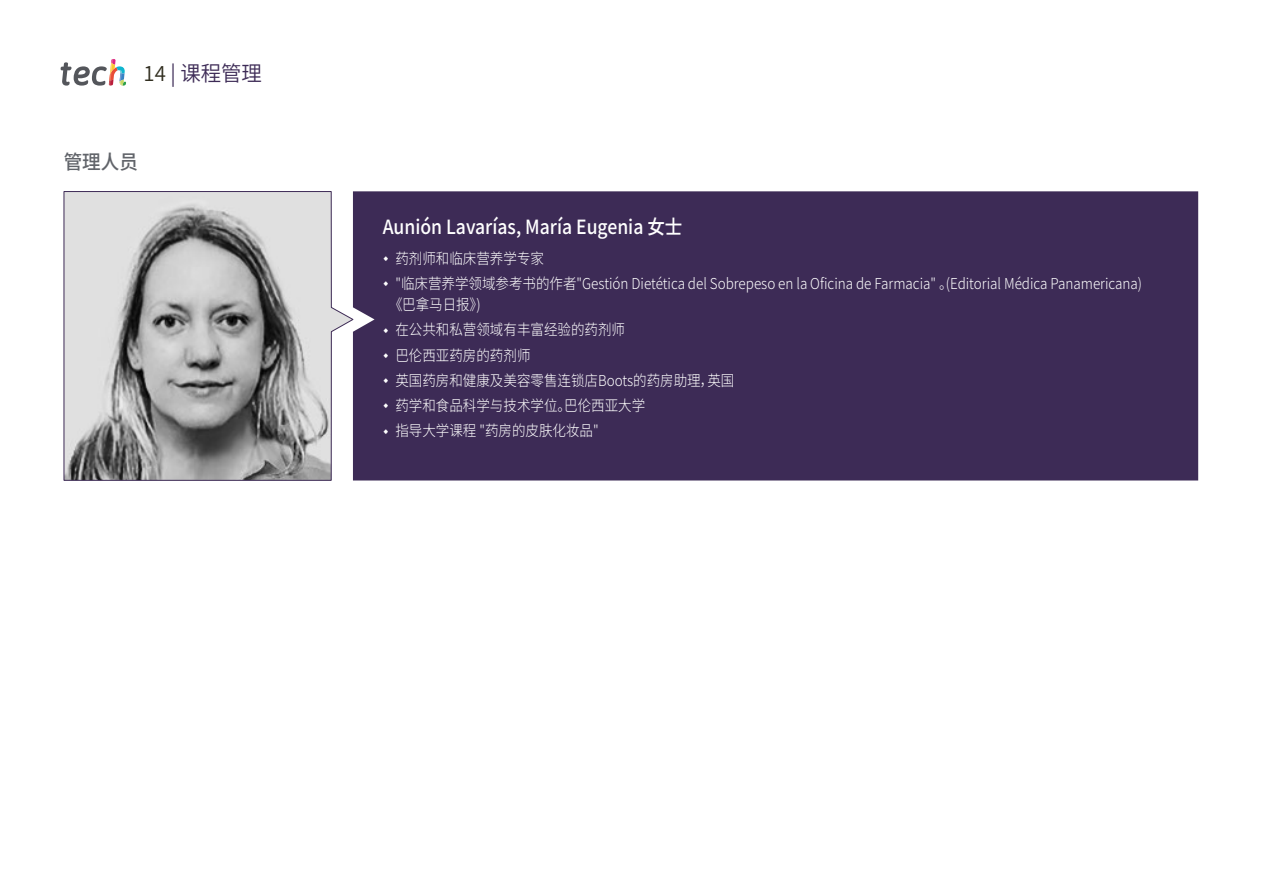
<style>
.page{position:relative;width:1263px;height:893px;background:#fff}
.page>*{position:absolute;margin:0;border:0;box-sizing:border-box;transform-origin:0 0}
.t1{font:21px "Source Han Sans CN";color:#3d2b56}
.t2{font:500 19.5px "Source Han Sans CN";color:#fff;scale:.9 1}
.t3{font:500 19.5px "Source Han Sans CN";color:#61646a;scale:.95 1}
.t4{font:300 15px/25.2px "Source Han Sans CN";color:#fff;scale:.9 1}
.s1{color:#312e20}
</style>
<div class="page">
<svg style="left:61px;top:59px;width:65px;height:27px"></svg>
<div style="left:354px;top:191px;width:844px;height:289px;background:#3d2b56"></div>
<svg style="left:64px;top:191px;width:290px;height:290px;background:#b1b0b1"></svg>
<svg style="left:384px;top:256px;width:4px;height:5px"></svg>
<svg style="left:384px;top:282px;width:4px;height:5px"></svg>
<svg style="left:384px;top:328px;width:4px;height:5px"></svg>
<svg style="left:384px;top:353px;width:4px;height:5px"></svg>
<svg style="left:384px;top:378px;width:4px;height:5px"></svg>
<svg style="left:384px;top:404px;width:4px;height:5px"></svg>
<svg style="left:384px;top:429px;width:4px;height:5px"></svg>
<h1 class="t1" style="left:144px;top:61px;width:120px"><span class="s1">14</span> | 课程管理</h1>
<h2 class="t3" style="left:64px;top:150px;width:80px">管理人员</h2>
<h2 class="t2" style="left:383px;top:216px;width:335px">Aunión Lavarías, María Eugenia 女士</h2>
<p class="t4" style="left:395px;top:246px;width:831px">药剂师和临床营养学专家<br>"临床营养学领域参考书的作者"Gestión Dietética del Sobrepeso en la Oficina de Farmacia" 。(Editorial Médica Panamericana)</p>
<p class="t4" style="left:395px;top:292px;width:378px;text-indent:-6px">《巴拿马日报》)<br>在公共和私营领域有丰富经验的药剂师<br>巴伦西亚药房的药剂师<br>英国药房和健康及美容零售连锁店Boots的药房助理，英国药学和食品科学与技术学位。巴伦西亚大学<br>指导大学课程 "药房的皮肤化妆品"</p>
</div>
